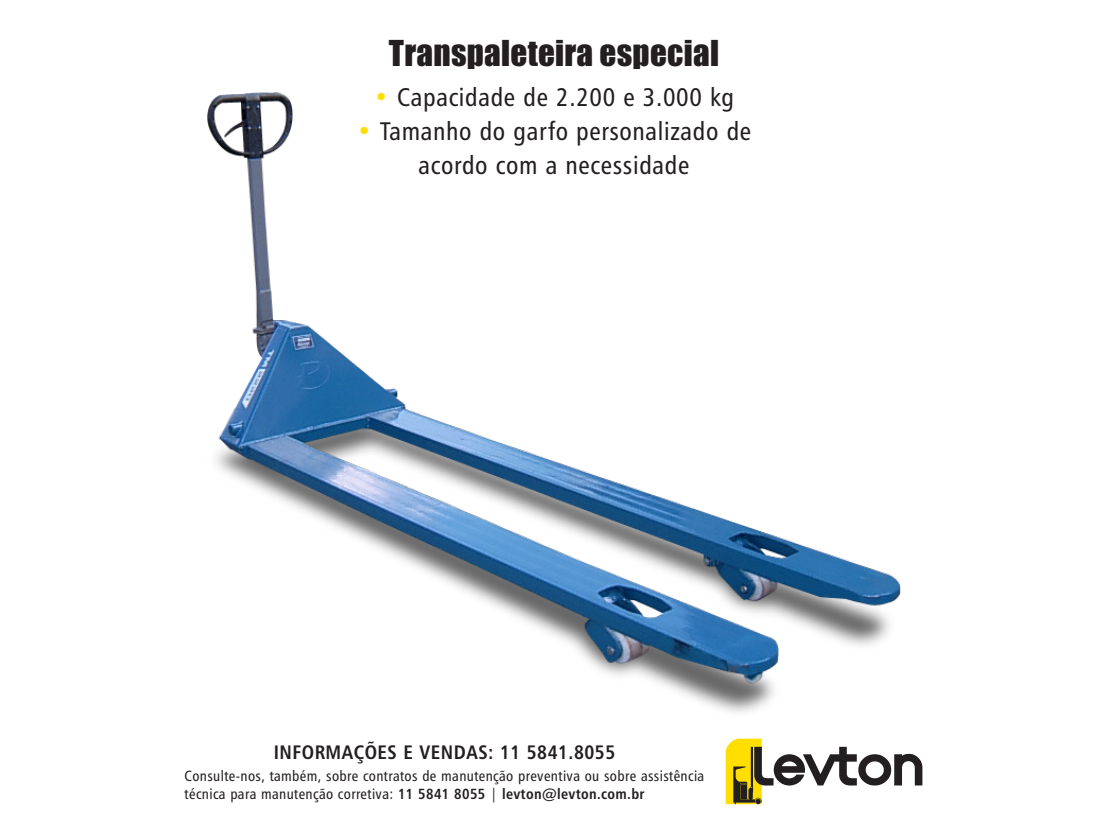
<style>
.page{position:relative;width:1107px;height:835px;background:#fff}
.page>*{position:absolute;margin:0;border:0;box-sizing:border-box;transform-origin:0 0}
.t1{font:33px "Impact";letter-spacing:.01em;color:#231f20}
.t2{font:25.5px/33.8px "Humanist 777 BT Roman Condensed B";letter-spacing:.025em;color:#231f20;text-align:center}
.t3{font:19.5px "Humanist 777 BT Bold Condensed B";letter-spacing:.025em;color:#231f20}
.t4{font:14.7px/17.9px "Humanist 777 BT Roman Condensed B";letter-spacing:.025em;color:#231f20}
.s1{color:#ffde00}
.s2{font-family:"Humanist 777 BT Bold Condensed B"}
</style>
<div class="page">
<img style="left:207px;top:93px;width:693px;height:620px">
<svg style="left:726px;top:739px;width:196px;height:65px"></svg>
<h1 class="t1" style="left:389px;top:40px;width:332px">Transpaleteira especial</h1>
<h2 class="t2" style="left:374px;top:83px;width:362px"><span class="s1">•</span> Capacidade de 2.200 e 3.000 kg</h2>
<h2 class="t2" style="left:357px;top:116px;width:396px"><span class="s1">•</span> Tamanho do garfo personalizado de acordo com a necessidade</h2>
<h3 class="t3" style="left:274px;top:744px;width:343px">INFORMAÇÕES E VENDAS: 11 5841.8055</h3>
<p class="t4" style="left:185px;top:769px;width:521px">Consulte-nos, também, sobre contratos de manutenção preventiva ou sobre assistência técnica para manutenção corretiva: <span class="s2">11 5841 8055</span> | <span class="s2">levton@levton.com.br</span></p>
</div>
